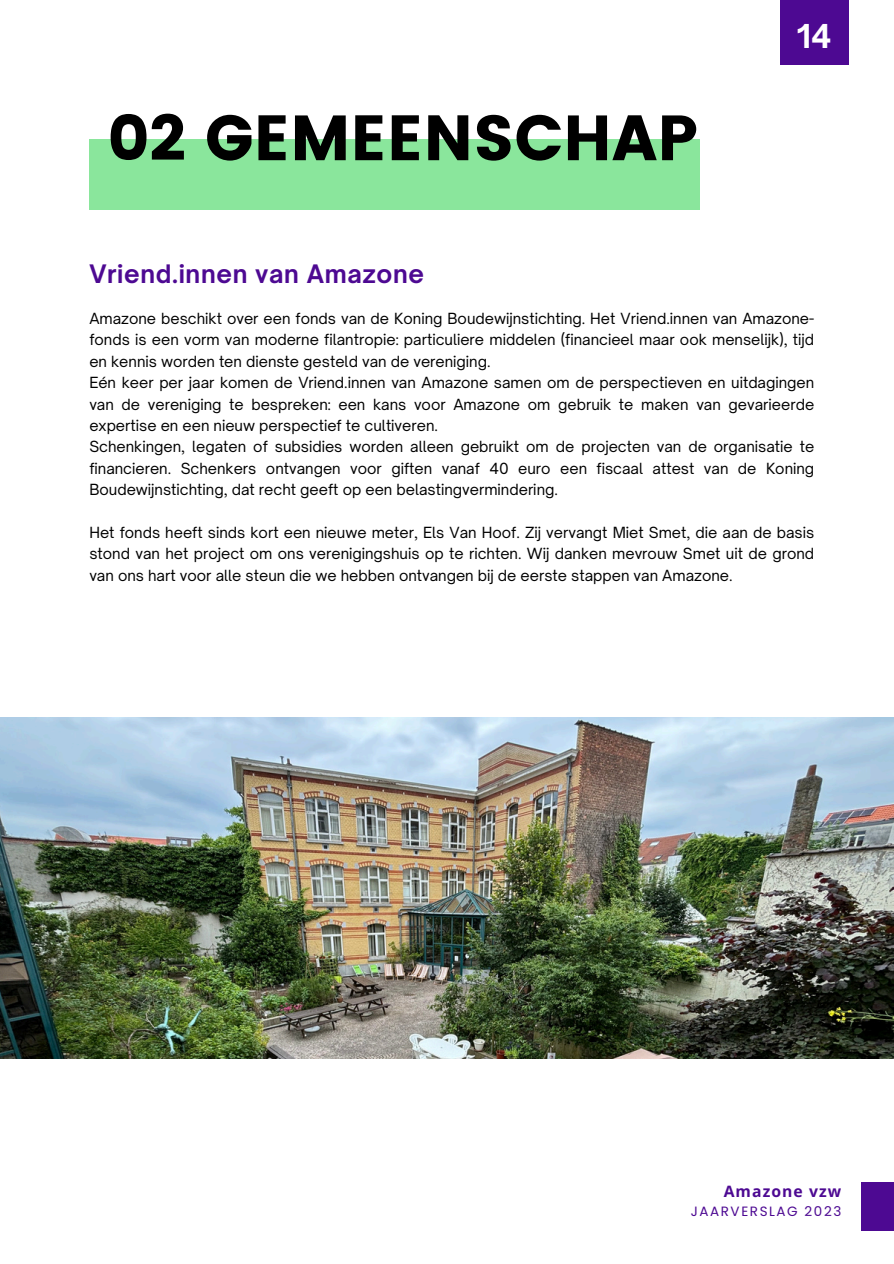
<style>
.page{position:relative;width:894px;height:1264px;background:#fff}
.page>*{position:absolute;margin:0;border:0;box-sizing:border-box;transform-origin:0 0}
.t1{font:63.75px "Poppins";color:#000}
.t2{font:700 31.5px "Open Sauce One";color:#fff}
.t3{font:700 24.3px "Open Sauce One";letter-spacing:.025em;color:#4d0992}
.t4{font:700 15.75px "Open Sans";letter-spacing:.07em;color:#4d0992}
.t5{font:14.7px/21.3px "Open Sauce One";color:#000}
.t6{font:13.5px "Poppins";letter-spacing:.12em;color:#4d0992}
</style>
<div class="page">
<div style="left:89px;top:139px;width:610px;height:71px;background:#8ae69c"></div>
<div style="left:780px;top:0;width:68px;height:65px;background:#4d0992"></div>
<img style="left:0;top:717px;width:892px;height:341px">
<div style="left:861px;top:1182px;width:32px;height:48px;background:#4d0992"></div>
<h1 class="t1" style="left:108px;top:101px;width:591px">02 GEMEENSCHAP</h1>
<h3 class="t3" style="left:89px;top:258px;width:336px">Vriend.innen van Amazone</h3>
<h3 class="t2" style="left:796px;top:17px;width:36px">14</h3>
<p class="t5" style="left:89px;top:308px;width:726px">Amazone beschikt over een fonds van de Koning Boudewijnstichting. Het Vriend.innen van Amazone&shy;fonds is een vorm van moderne filantropie: particuliere middelen (financieel maar ook menselijk), tijd en kennis worden ten dienste gesteld van de vereniging.<br>Eén keer per jaar komen de Vriend.innen van Amazone samen om de perspectieven en uitdagingen van de vereniging te bespreken: een kans voor Amazone om gebruik te maken van gevarieerde expertise en een nieuw perspectief te cultiveren.<br>Schenkingen, legaten of subsidies worden alleen gebruikt om de projecten van de organisatie te financieren. Schenkers ontvangen voor giften vanaf 40 euro een fiscaal attest van de Koning Boudewijnstichting, dat recht geeft op een belastingvermindering.</p>
<p class="t5" style="left:89px;top:521px;width:726px;text-align:justify">Het fonds heeft sinds kort een nieuwe meter, Els Van Hoof. Zij vervangt Miet Smet, die aan de basis stond van het project om ons verenigingshuis op te richten. Wij danken mevrouw Smet uit de grond van ons hart voor alle steun die we hebben ontvangen bij de eerste stappen van Amazone.</p>
<p class="t4" style="left:723px;top:1179px;width:119px">Amazone vzw</p>
<p class="t6" style="left:690px;top:1201px;width:152px">JAARVERSLAG 2023</p>
</div>
